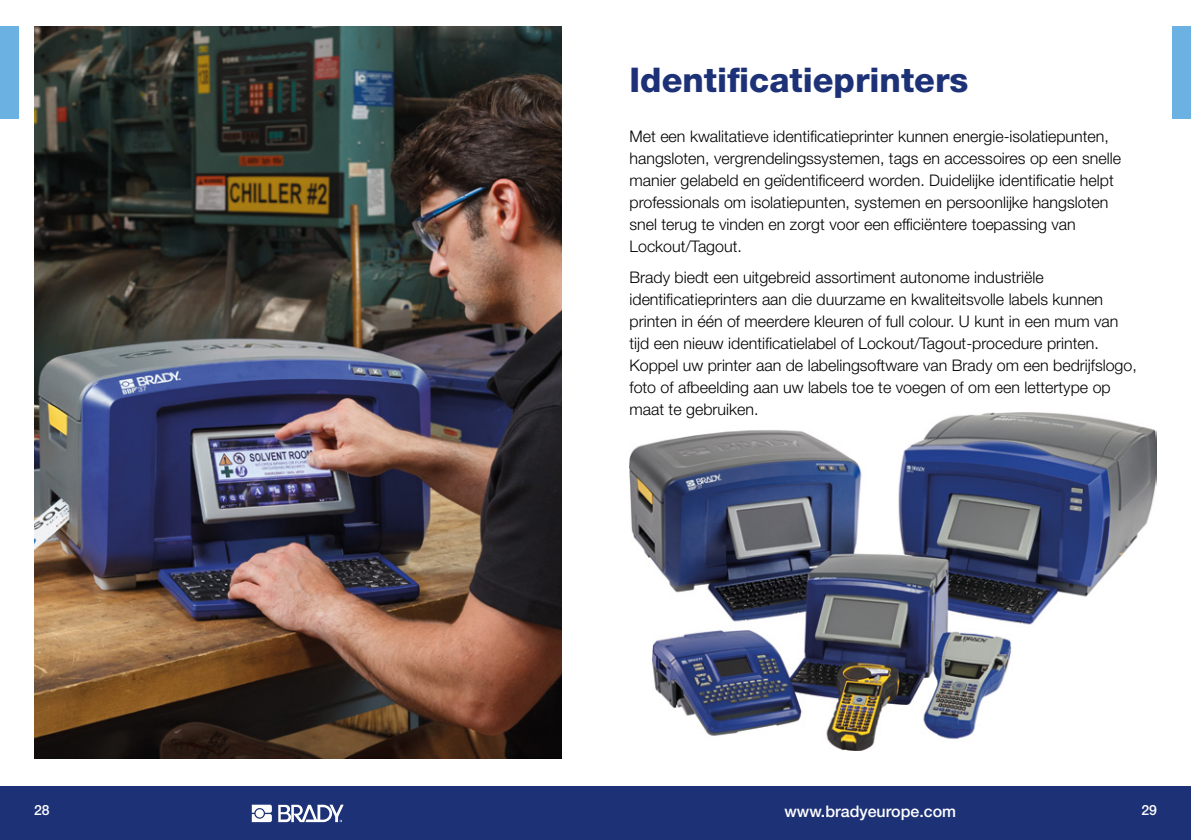
<style>
.page{position:relative;width:1191px;height:840px;background:#fff}
.page>*{position:absolute;margin:0;border:0;box-sizing:border-box;transform-origin:0 0}
.t1{font:800 34px "Helvetica Neue LT Pro";color:#1d3176}
.t2{font:300 16px/22px "Helvetica Neue LT Pro";color:#000}
.t3{font:500 16px "Helvetica Neue LT Pro";color:#fff}
.t4{font:500 14px "Helvetica Neue LT Pro";color:#fff}
</style>
<div class="page">
<div style="left:0;top:785px;width:1191px;height:54px;background:#1d3176"></div>
<svg style="left:252px;top:804px;width:20px;height:17px"></svg>
<svg style="left:278px;top:804px;width:66px;height:17px"></svg>
<img style="left:629px;top:412px;width:528px;height:338px">
<div style="left:0;top:27px;width:18px;height:92px;background:#6bb1e2"></div>
<div style="left:1172px;top:27px;width:19px;height:92px;background:#6bb1e2"></div>
<img style="left:34px;top:27px;width:527px;height:731px">
<h1 class="t1" style="left:629px;top:60px;width:340px">Identificatieprinters</h1>
<p class="t2" style="left:629px;top:125px;width:493px">Met een kwalitatieve identificatieprinter kunnen energie-isolatiepunten, hangsloten, vergrendelingssystemen, tags en accessoires op een snelle manier gelabeld en geïdentificeerd worden. Duidelijke identificatie helpt professionals om isolatiepunten, systemen en persoonlijke hangsloten snel terug te vinden en zorgt voor een efficiëntere toepassing van Lockout/Tagout.</p>
<p class="t2" style="left:629px;top:265px;width:509px">Brady biedt een uitgebreid assortiment autonome industriële identificatieprinters aan die duurzame en kwaliteitsvolle labels kunnen printen in één of meerdere kleuren of full colour. U kunt in een mum van tijd een nieuw identificatielabel of Lockout/Tagout-procedure printen.<br>Koppel uw printer aan de labelingsoftware van Brady om een bedrijfslogo, foto of afbeelding aan uw labels toe te voegen of om een lettertype op maat te gebruiken.</p>
<p class="t4" style="left:34px;top:801px;width:17px">28</p>
<p class="t3" style="left:784px;top:800px;width:173px">www.bradyeurope.com</p>
<p class="t4" style="left:1141px;top:801px;width:17px">29</p>
</div>
